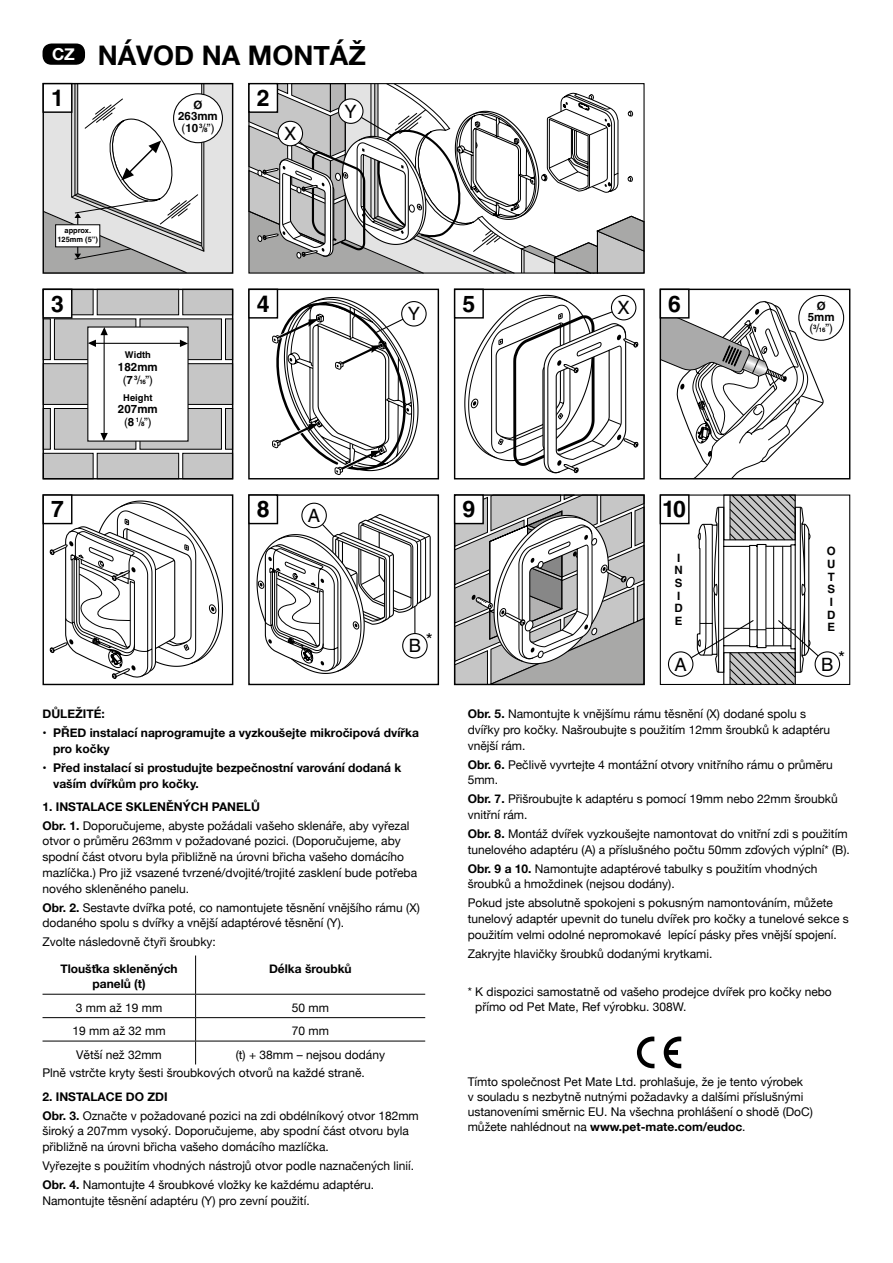
<style>
.page{position:relative;width:893px;height:1263px;background:#fff}
.page>*{position:absolute;margin:0;border:0;box-sizing:border-box;transform-origin:0 0}
.t1{font:700 27px "Helvetica Neue";color:#000}
.t2{font:700 22.95px "Helvetica";color:#000}
.t3{font:18.45px "Helvetica";color:#000}
.t4{font:12px/15.8px "Helvetica Neue";color:#000}
.t5{font:700 12px/15.8px "Helvetica Neue";color:#000}
.t6{font:700 11.55px/12.6px "Helvetica";letter-spacing:.005em;color:#000;text-align:center}
.t7{font:700 9.3px "Helvetica";letter-spacing:.005em;color:#000}
.t8{font:700 7.5px/9px "Helvetica";color:#000;text-align:center}
.s1{font-weight:400}
.s2{font-size:6.15px}
.s3{font-weight:700}
</style>
<div class="page">
<svg style="left:45px;top:85px;width:186px;height:187px"></svg>
<div style="left:43px;top:83px;width:190px;height:191px;border:1px solid #000"></div>
<div style="left:43px;top:84px;width:29px;height:28px;background:#fff"></div>
<div style="left:43px;top:83px;width:29px;height:30px;border:1px solid #000"></div>
<div style="left:43px;top:363px;width:50px;height:42px;background:#c6c6c6;border:1px solid #000"></div>
<div style="left:140px;top:408px;width:82px;height:41px;background:#c6c6c6;border:1px solid #000"></div>
<div style="left:225px;top:408px;width:8px;height:41px;background:#c6c6c6;border:1px solid #000"></div>
<div style="left:54px;top:408px;width:82px;height:41px;background:#c6c6c6;border:1px solid #000"></div>
<div style="left:43px;top:408px;width:7px;height:41px;background:#c6c6c6"></div>
<div style="left:43px;top:408px;width:8px;height:41px;border:1px solid #000"></div>
<div style="left:183px;top:363px;width:50px;height:42px;background:#c6c6c6;border:1px solid #000"></div>
<div style="left:140px;top:319px;width:82px;height:41px;background:#c6c6c6;border:1px solid #000"></div>
<div style="left:225px;top:319px;width:8px;height:41px;background:#c6c6c6;border:1px solid #000"></div>
<div style="left:54px;top:319px;width:82px;height:41px;background:#c6c6c6;border:1px solid #000"></div>
<div style="left:43px;top:319px;width:8px;height:41px;background:#c6c6c6;border:1px solid #000"></div>
<div style="left:43px;top:453px;width:50px;height:26px;background:#c6c6c6;border:1px solid #000"></div>
<div style="left:183px;top:453px;width:50px;height:26px;background:#c6c6c6;border:1px solid #000"></div>
<div style="left:43px;top:289px;width:50px;height:26px;background:#c6c6c6"></div>
<div style="left:183px;top:289px;width:50px;height:26px;background:#c6c6c6"></div>
<div style="left:87px;top:326px;width:102px;height:116px;background:#fff"></div>
<svg style="left:88px;top:327px;width:8px;height:20px"></svg>
<div style="left:43px;top:289px;width:190px;height:190px;border:1px solid #000"></div>
<div style="left:43px;top:289px;width:29px;height:29px;background:#fff"></div>
<div style="left:43px;top:289px;width:29px;height:30px;border:1px solid #000"></div>
<div style="left:660px;top:289px;width:190px;height:190px;border:1px solid #000"></div>
<div style="left:798px;top:295px;width:46px;height:46px;border:1px solid #000;border-radius:50%"></div>
<div style="left:660px;top:289px;width:30px;height:30px;background:#fff;border:1px solid #000"></div>
<div style="left:43px;top:494px;width:190px;height:191px;border:1px solid #000"></div>
<svg style="left:96px;top:83px;width:123px;height:602px"></svg>
<svg style="left:49px;top:500px;width:174px;height:179px"></svg>
<div style="left:43px;top:494px;width:29px;height:30px;background:#fff;border:1px solid #000"></div>
<svg style="left:248px;top:83px;width:397px;height:602px"></svg>
<div style="left:454px;top:494px;width:191px;height:191px;border:1px solid #000"></div>
<div style="left:454px;top:494px;width:30px;height:30px;background:#fff;border:1px solid #000"></div>
<div style="left:815px;top:651px;width:25px;height:26px;border:1px solid #000;border-radius:50%"></div>
<svg style="left:659px;top:299px;width:170px;height:386px"></svg>
<div style="left:668px;top:652px;width:25px;height:24px;background:#fff;border-radius:50%"></div>
<div style="left:668px;top:651px;width:25px;height:26px;border:1px solid #000;border-radius:50%"></div>
<div style="left:660px;top:494px;width:190px;height:191px;border:1px solid #000"></div>
<div style="left:660px;top:494px;width:30px;height:30px;background:#fff;border:1px solid #000"></div>
<hr style="left:195px;top:955px;width:1px;height:39px;background:#000">
<hr style="left:43px;top:994px;width:153px;height:1px;background:#000">
<hr style="left:196px;top:994px;width:229px;height:1px;background:#000">
<hr style="left:43px;top:1017px;width:153px;height:1px;background:#000">
<hr style="left:196px;top:1017px;width:229px;height:1px;background:#000">
<hr style="left:43px;top:1041px;width:153px;height:1px;background:#000">
<hr style="left:196px;top:1041px;width:229px;height:1px;background:#000">
<svg style="left:195px;top:994px;width:1px;height:70px"></svg>
<svg style="left:664px;top:1036px;width:17px;height:32px"></svg>
<svg style="left:637px;top:1036px;width:17px;height:32px"></svg>
<div style="left:43px;top:44px;width:42px;height:21px;background:#000;border-radius:9px"></div>
<h1 class="t1" style="left:52px;top:34px;width:315px"><sup>CZ</sup> NÁVOD NA MONTÁŽ</h1>
<h2 class="t2" style="left:51px;top:84px;width:14px">1</h2>
<p class="t6" style="left:178px;top:99px;width:41px;line-height:11.6px">Ø<br>263mm <span class="s1">(</span>10 <sup>3</sup><span class="s1">/</span><span class="s2">8</span><span class="s1">”)</span></p>
<h2 class="t2" style="left:257px;top:84px;width:14px">2</h2>
<h3 class="t3" style="left:284px;top:123px;width:14px">X</h3>
<h3 class="t3" style="left:345px;top:101px;width:14px">Y</h3>
<p class="t8" style="left:57px;top:226px;width:42px">approx.<br>125mm (5”)</p>
<h2 class="t2" style="left:51px;top:290px;width:14px">3</h2>
<h2 class="t2" style="left:257px;top:290px;width:14px">4</h2>
<h2 class="t2" style="left:462px;top:290px;width:14px">5</h2>
<h3 class="t3" style="left:617px;top:297px;width:14px">X</h3>
<p class="t6" style="left:808px;top:300px;width:28px;line-height:11.1px">Ø<br>5mm <span class="s1">(</span><sup>3</sup><span class="s1">/</span><span class="s2">16</span><span class="s1">”)</span></p>
<h2 class="t2" style="left:668px;top:290px;width:14px">6</h2>
<h3 class="t3" style="left:408px;top:303px;width:14px">Y</h3>
<p class="t7" style="left:125px;top:349px;width:28px">Width</p>
<p class="t6" style="left:118px;top:361px;width:41px">182mm <span class="s1">(</span>7 <sup>3</sup><span class="s1">/</span><span class="s2">16</span><span class="s1">”)</span></p>
<p class="t7" style="left:123px;top:392px;width:31px">Height</p>
<p class="t6" style="left:118px;top:403px;width:41px;line-height:12.1px">207mm <span class="s1">(</span>8 <sup>1</sup><span class="s1">/</span><span class="s2">8</span><span class="s1">”)</span></p>
<h2 class="t2" style="left:51px;top:495px;width:14px">7</h2>
<h2 class="t2" style="left:257px;top:495px;width:14px">8</h2>
<h3 class="t3" style="left:308px;top:505px;width:14px">A</h3>
<h2 class="t2" style="left:462px;top:495px;width:14px">9</h2>
<h2 class="t2" style="left:662px;top:495px;width:25px">10</h2>
<h3 class="t3" style="left:409px;top:635px;width:25px">B <sup>*</sup></h3>
<p class="t6" style="left:674px;top:551px;width:10px;text-align:left">I<br>N<br>S<br>I<br>D<br>E</p>
<h3 class="t3" style="left:675px;top:654px;width:14px">A</h3>
<p class="t6" style="left:827px;top:545px;width:10px;text-align:left">O<br>U<br>T<br>S<br>I<br>D<br>E</p>
<h3 class="t3" style="left:821px;top:654px;width:25px">B <sup>*</sup></h3>
<p class="t5" style="left:43px;top:706px;width:64px">DŮLEŽITÉ:</p>
<p class="t5" style="left:53px;top:725px;width:367px;text-indent:-11px">• PŘED instalací naprogramujte a vyzkoušejte mikročipová dvířka pro kočky</p>
<p class="t5" style="left:53px;top:760px;width:350px;text-indent:-11px">• Před instalací si prostudujte bezpečnostní varování dodaná k vaším dvířkům pro kočky.</p>
<p class="t4" style="left:43px;top:798px;width:368px;line-height:18.9px"><span class="s3">1. INSTALACE SKLENĚNÝCH PANELŮ<br>Obr. 1.</span> Doporučujeme, abyste požádali vašeho sklenáře, aby vyřezal</p>
<p class="t4" style="left:43px;top:834px;width:376px">otvor o průměru 263mm v požadované pozici. (Doporučujeme, aby spodní část otvoru byla přibližně na úrovni břicha vašeho domácího mazlíčka.) Pro již vsazené tvrzené/dvojité/trojité zasklení bude potřeba nového skleněného panelu.</p>
<p class="t4" style="left:43px;top:900px;width:379px"><span class="s3">Obr. 2.</span> Sestavte dvířka poté, co namontujete těsnění vnějšího rámu (X) dodaného spolu s dvířky a vnější adaptérové těsnění (Y).</p>
<p class="t4" style="left:43px;top:935px;width:175px">Zvolte následovně čtyři šroubky:</p>
<p class="t5" style="left:60px;top:962px;width:119px;line-height:15px;text-align:center">Tloušťka skleněných panelů (t)</p>
<p class="t5" style="left:269px;top:961px;width:84px">Délka šroubků</p>
<p class="t4" style="left:76px;top:1000px;width:88px">3 mm až 19 mm</p>
<p class="t4" style="left:292px;top:1000px;width:39px">50 mm</p>
<p class="t4" style="left:72px;top:1023px;width:95px">19 mm až 32 mm</p>
<p class="t4" style="left:292px;top:1023px;width:39px">70 mm</p>
<p class="t4" style="left:76px;top:1047px;width:87px">Větší než 32mm</p>
<p class="t4" style="left:43px;top:1045px;width:344px;line-height:18.9px;text-indent:193px">(t) + 38mm – nejsou dodány<br>Plně vstrčte kryty šesti šroubkových otvorů na každé straně.</p>
<p class="t4" style="left:43px;top:1087px;width:378px;line-height:18.9px"><span class="s3">2. INSTALACE DO ZDI<br>Obr. 3.</span> Označte v požadované pozici na zdi obdélníkový otvor 182mm</p>
<p class="t4" style="left:43px;top:1124px;width:368px">široký a 207mm vysoký. Doporučujeme, aby spodní část otvoru byla přibližně na úrovni břicha vašeho domácího mazlíčka.</p>
<p class="t4" style="left:43px;top:1157px;width:373px;line-height:18.9px">Vyřezejte s použitím vhodných nástrojů otvor podle naznačených linií.<br><span class="s3">Obr. 4.</span> Namontujte 4 šroubkové vložky ke každému adaptéru.</p>
<p class="t4" style="left:43px;top:1193px;width:269px">Namontujte těsnění adaptéru (Y) pro zevní použití.</p>
<p class="t4" style="left:468px;top:707px;width:364px"><span class="s3">Obr. 5.</span> Namontujte k vnějšímu rámu těsnění (X) dodané spolu s dvířky pro kočky. Našroubujte s použitím 12mm šroubků k adaptéru vnější rám.</p>
<p class="t4" style="left:468px;top:757px;width:367px"><span class="s3">Obr. 6.</span> Pečlivě vyvrtejte 4 montážní otvory vnitřního rámu o průměru<br>5mm.</p>
<p class="t4" style="left:468px;top:792px;width:371px"><span class="s3">Obr. 7.</span> Přišroubujte k adaptéru s pomocí 19mm nebo 22mm šroubků vnitřní rám.</p>
<p class="t4" style="left:468px;top:826px;width:384px"><span class="s3">Obr. 8.</span> Montáž dvířek vyzkoušejte namontovat do vnitřní zdi s použitím tunelového adaptéru (A) a příslušného počtu 50mm zďových výplní* (B).</p>
<p class="t4" style="left:468px;top:861px;width:351px"><span class="s3">Obr. 9 a 10.</span> Namontujte adaptérové tabulky s použitím vhodných šroubků a hmoždinek (nejsou dodány).</p>
<p class="t4" style="left:468px;top:896px;width:382px">Pokud jste absolutně spokojeni s pokusným namontováním, můžete tunelový adaptér upevnit do tunelu dvířek pro kočky a tunelové sekce s použitím velmi odolné nepromokavé lepící pásky přes vnější spojení.</p>
<p class="t4" style="left:468px;top:946px;width:246px">Zakryjte hlavičky šroubků dodanými krytkami.</p>
<p class="t4" style="left:475px;top:984px;width:358px;text-indent:-8px">* K dispozici samostatně od vašeho prodejce dvířek pro kočky nebo přímo od Pet Mate, Ref výrobku. 308W.</p>
<p class="t4" style="left:468px;top:1075px;width:347px;line-height:15px">Tímto společnost Pet Mate Ltd. prohlašuje, že je tento výrobek<br>v souladu s nezbytně nutnými požadavky a dalšími příslušnými ustanoveními směrnic EU. Na všechna prohlášení o shodě (DoC) můžete nahlédnout na <span class="s3">www.pet-mate.com/eudoc</span>.</p>
</div>
